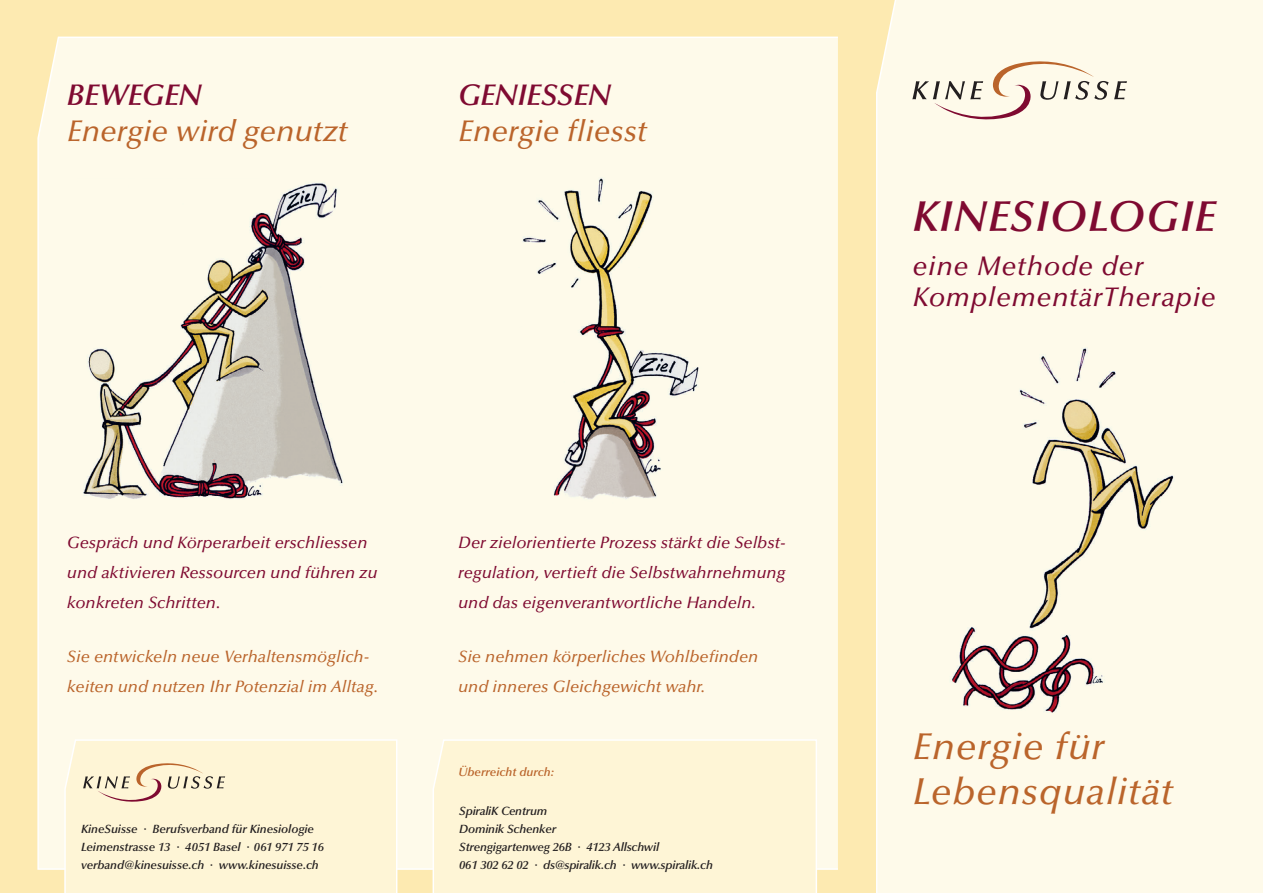
<style>
.page{position:relative;width:1263px;height:893px;background:#fdeab1}
.page>*{position:absolute;margin:0;border:0;box-sizing:border-box;transform-origin:0 0}
.t1{font:italic 600 43.5px "Optima LT Std";letter-spacing:.03em;color:#7f0a31}
.t2{font:italic 500 37.5px/45px "Optima LT Std";letter-spacing:.02em;color:#ba642b}
.t3{font:italic 500 30px "Optima LT Std";color:#ba642b}
.t4{font:italic 600 30px "Optima LT Std";letter-spacing:-.005em;color:#7f0a31}
.t5{font:italic 500 27px/31.5px "Optima LT Std";letter-spacing:.025em;color:#7f0a31}
.t6{font:italic 500 16.5px/30px "Optima LT Std";color:#7f0a31}
.t7{font:italic 500 16.5px/30px "Optima LT Std";color:#ba642b}
.t8{font:italic 600 12px/18px "Optima LT Std";letter-spacing:-.005em;color:#231f20}
.t9{font:italic 600 12px "Optima LT Std";color:#ba642b}
</style>
<div class="page">
<div style="left:37px;top:36px;width:801px;height:834px;background:#fefaea"></div>
<div style="left:876px;top:0;width:387px;height:893px;background:#fefaea"></div>
<div style="left:64px;top:738px;width:334px;height:155px;background:#fef5d6"></div>
<div style="left:432px;top:738px;width:386px;height:155px;background:#fef5d6"></div>
<svg style="left:912px;top:58px;width:215px;height:65px;background:#ece3d4"></svg>
<svg style="left:83px;top:761px;width:142px;height:43px;background:#ecdec2"></svg>
<img style="left:946px;top:342px;width:237px;height:370px">
<img style="left:77px;top:178px;width:271px;height:330px">
<img style="left:505px;top:172px;width:202px;height:342px">
<h3 class="t4" style="left:67px;top:77px;width:136px">BEWEGEN</h3>
<h3 class="t3" style="left:67px;top:114px;width:282px">Energie wird genutzt</h3>
<h3 class="t4" style="left:458px;top:77px;width:154px">GENIESSEN</h3>
<h3 class="t3" style="left:458px;top:114px;width:191px">Energie fliesst</h3>
<h3 class="t6" style="left:67px;top:527px;width:312px">Gespräch und Körperarbeit erschliessen und aktivieren Ressourcen und führen zu konkreten Schritten.</h3>
<h3 class="t7" style="left:67px;top:641px;width:313px">Sie entwickeln neue Verhaltensmöglich&shy;keiten und nutzen Ihr Potenzial im Alltag.</h3>
<p class="t8" style="left:81px;top:820px;width:244px">KineSuisse ∙ Berufsverband für Kinesiologie<br>Leimenstrasse 13 ∙ 4051 Basel ∙ 061 971 75 16 verband@kinesuisse.ch ∙ www.kinesuisse.ch</p>
<h3 class="t6" style="left:458px;top:527px;width:329px;text-align:justify">Der zielorientierte Prozess stärkt die Selbst&shy;regulation, vertieft die Selbstwahrnehmung und das eigenverantwortliche Handeln.</h3>
<h3 class="t7" style="left:458px;top:641px;width:302px">Sie nehmen körperliches Wohlbefinden und inneres Gleichgewicht wahr.</h3>
<p class="t9" style="left:458px;top:764px;width:97px">Überreicht durch:</p>
<p class="t8" style="left:459px;top:802px;width:255px">SpiraliK Centrum<br>Dominik Schenker<br>Strengigartenweg 26B ∙ 4123 Allschwil<br>061 302 62 02 ∙ ds@spiralik.ch ∙ www.spiralik.ch</p>
<h1 class="t1" style="left:912px;top:191px;width:304px">KINESIOLOGIE</h1>
<h3 class="t5" style="left:912px;top:250px;width:305px">eine Methode der<br>KomplementärTherapie</h3>
<h2 class="t2" style="left:912px;top:725px;width:262px">Energie für<br>Lebensqualität</h2>
</div>
